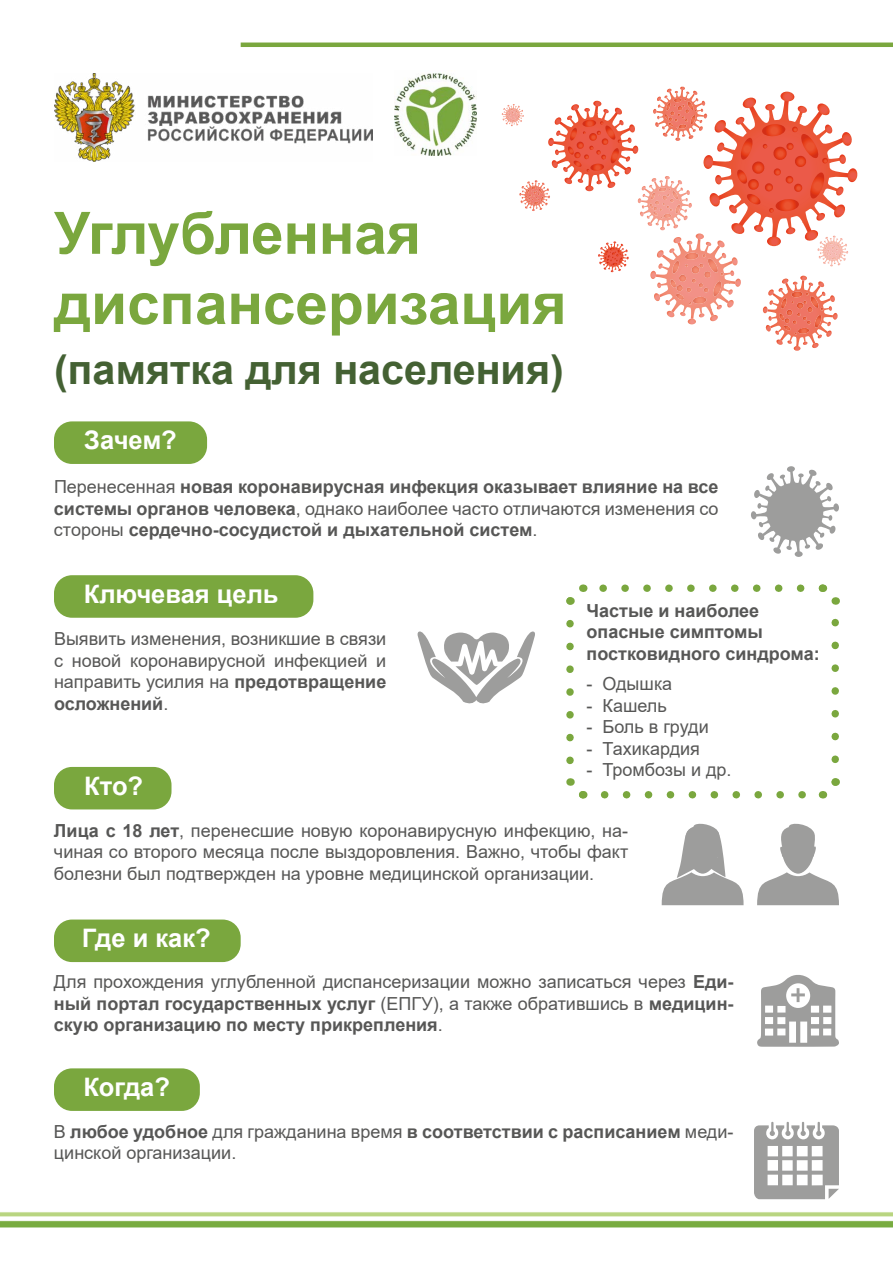
<style>
.page{position:relative;width:893px;height:1263px;background:#fff}
.page>*{position:absolute;margin:0;border:0;box-sizing:border-box;transform-origin:0 0}
.t1{font:700 58.5px/70.2px "Arial";color:#7aa73e}
.t2{font:700 41.25px "Arial";color:#446133}
.t3{font:700 25.5px "Arial";color:#fff}
.t4{font:18px/21.6px "Arial";color:#575756;text-align:justify}
.t5{font:700 18px/21.6px "Arial";color:#575756;text-align:justify}
.s1{font-weight:400}
.s2{font-weight:700}
</style>
<div class="page">
<img style="left:0;top:1199px;width:893px;height:29px">
<img style="left:54px;top:73px;width:319px;height:88px">
<img style="left:394px;top:73px;width:82px;height:83px">
<div style="left:54px;top:421px;width:153px;height:43px;background:#7aa73e;border-radius:18px"></div>
<div style="left:54px;top:1068px;width:146px;height:43px;background:#7aa73e;border-radius:18px"></div>
<div style="left:54px;top:919px;width:187px;height:43px;background:#7aa73e;border-radius:18px"></div>
<div style="left:54px;top:767px;width:117px;height:42px;background:#7aa73e;border-radius:18px"></div>
<div style="left:54px;top:575px;width:259px;height:43px;background:#7aa73e;border-radius:18px"></div>
<svg style="left:566px;top:624px;width:8px;height:141px"></svg>
<svg style="left:605px;top:791px;width:201px;height:7px"></svg>
<svg style="left:831px;top:618px;width:8px;height:141px"></svg>
<svg style="left:599px;top:584px;width:202px;height:8px"></svg>
<svg style="left:566px;top:778px;width:22px;height:21px"></svg>
<svg style="left:821px;top:778px;width:19px;height:21px"></svg>
<svg style="left:818px;top:584px;width:22px;height:21px"></svg>
<svg style="left:566px;top:584px;width:18px;height:21px"></svg>
<hr style="left:241px;top:43px;width:652px;height:4px;background:#7aa73e">
<svg style="left:502px;top:87px;width:355px;height:264px"></svg>
<svg style="left:751px;top:466px;width:88px;height:91px"></svg>
<svg style="left:417px;top:631px;width:118px;height:73px"></svg>
<svg style="left:757px;top:823px;width:82px;height:82px"></svg>
<svg style="left:757px;top:975px;width:82px;height:72px"></svg>
<svg style="left:754px;top:1122px;width:85px;height:77px"></svg>
<svg style="left:662px;top:823px;width:82px;height:82px"></svg>
<h1 class="t1" style="left:54px;top:199px;width:514px">Углубленная диспансеризация</h1>
<h2 class="t2" style="left:54px;top:340px;width:511px">(памятка для населения)</h2>
<h3 class="t3" style="left:84px;top:422px;width:94px">Зачем?</h3>
<p class="t5" style="left:54px;top:476px;width:666px"><span class="s1">Перенесенная</span> новая коронавирусная инфекция оказывает влияние на все системы органов человека<span class="s1">, однако наиболее часто отличаются изменения со стороны</span> сердечно-сосудистой и дыхательной систем<span class="s1">.</span></p>
<h3 class="t3" style="left:84px;top:576px;width:196px">Ключевая цель</h3>
<p class="t4" style="left:54px;top:628px;width:334px">Выявить изменения, возникшие в связи с новой коронавирусной инфекцией и направить усилия на <span class="s2">предотвращение осложнений</span>.</p>
<h3 class="t3" style="left:84px;top:768px;width:60px">Кто?</h3>
<p class="t5" style="left:586px;top:600px;width:235px;text-align:left">Частые и наиболее опасные симптомы постковидного синдрома:</p>
<p class="t4" style="left:586px;top:673px;width:87px">- Одышка</p>
<p class="t4" style="left:586px;top:694px;width:82px">- Кашель</p>
<p class="t4" style="left:586px;top:716px;width:124px">- Боль в груди</p>
<p class="t4" style="left:586px;top:737px;width:115px">- Тахикардия</p>
<p class="t4" style="left:586px;top:759px;width:147px">- Тромбозы и др.</p>
<p class="t4" style="left:54px;top:820px;width:576px"><span class="s2">Лица с 18 лет</span>, перенесшие новую коронавирусную инфекцию, на&shy;чиная со второго месяца после выздоровления. Важно, чтобы факт болезни был подтвержден на уровне медицинской организации.</p>
<h3 class="t3" style="left:82px;top:920px;width:130px">Где и как?</h3>
<p class="t4" style="left:54px;top:971px;width:681px">Для прохождения углубленной диспансеризации можно записаться через <span class="s2">Еди&shy;ный портал государственных услуг</span> (ЕПГУ), а также обратившись в <span class="s2">медицин&shy;скую организацию по месту прикрепления</span>.</p>
<h3 class="t3" style="left:83px;top:1069px;width:88px">Когда?</h3>
<p class="t4" style="left:54px;top:1120px;width:681px">В <span class="s2">любое удобное</span> для гражданина время <span class="s2">в соответствии с расписанием</span> меди&shy;цинской организации.</p>
</div>
